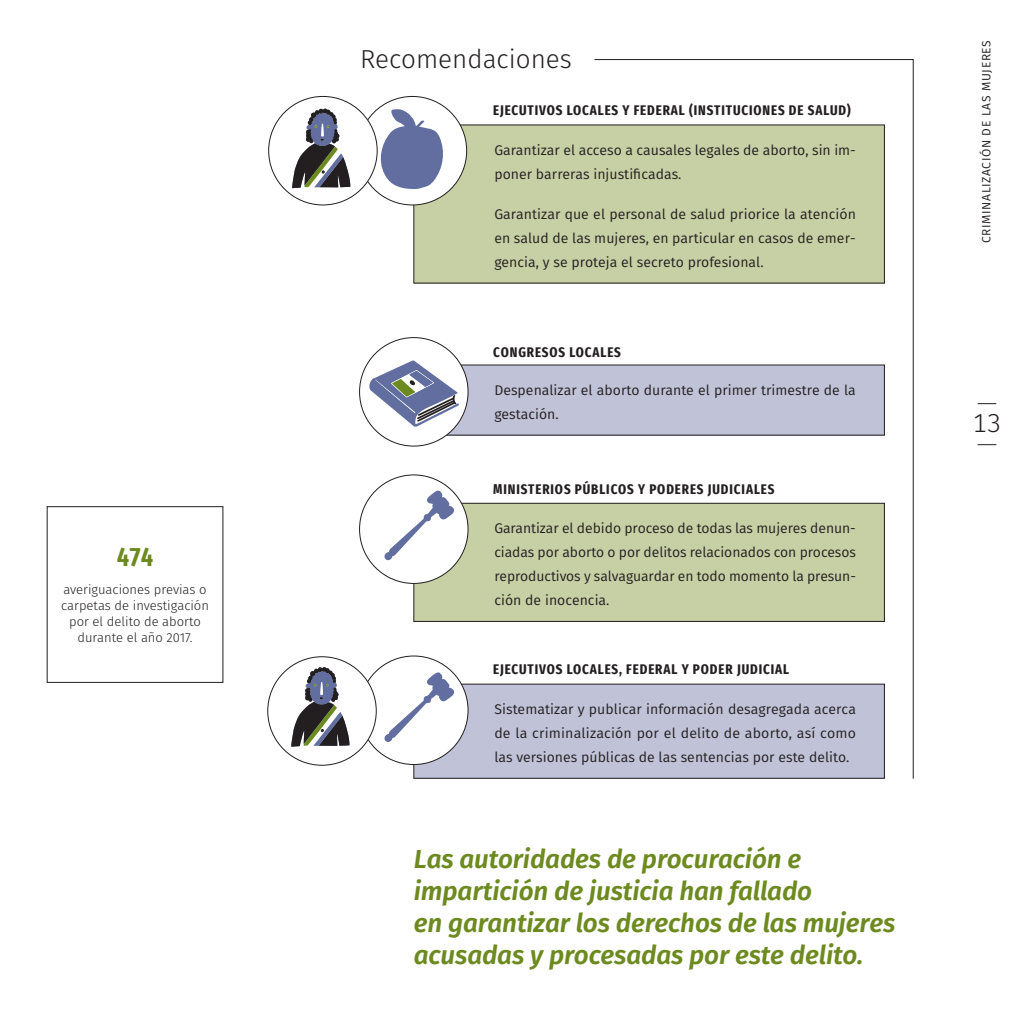
<style>
.page{position:relative;width:1021px;height:1021px;background:#fff}
.page>*{position:absolute;margin:0;border:0;box-sizing:border-box;transform-origin:0 0}
.t1{font:italic 600 26px/32px "Fira Sans";letter-spacing:-.005em;color:#6c8a1f}
.t2{font:300 26px "Fira Sans";color:#231f20}
.t3{font:700 extra-condensed 26px "Fira Sans";color:#6c8a1f}
.t4{font:14px/24px "Fira Sans";letter-spacing:.005em;color:#231f20;text-align:justify}
.t5{font:700 extra-condensed 14px "Fira Sans";letter-spacing:.065em;color:#231f20}
.t6{font:300 13px/16px "Fira Sans";color:#231f20;text-align:center}
.t7{font:12px "Fira Sans";letter-spacing:.055em;color:#231f20}
</style>
<div class="page">
<svg style="left:977px;top:403px;width:19px;height:1px"></svg>
<svg style="left:977px;top:444px;width:19px;height:1px"></svg>
<div style="left:414px;top:125px;width:470px;height:158px;background:#c7cfa5"></div>
<div style="left:414px;top:365px;width:470px;height:70px;background:#c0c2d7"></div>
<div style="left:414px;top:684px;width:470px;height:94px;background:#c0c2d7"></div>
<div style="left:414px;top:503px;width:470px;height:118px;background:#c7cfa5"></div>
<div style="left:359px;top:337px;width:109px;height:109px;background:#fff;border-radius:50%"></div>
<div style="left:359px;top:656px;width:109px;height:108px;background:#fff;border-radius:50%"></div>
<div style="left:359px;top:475px;width:109px;height:108px;background:#fff;border-radius:50%"></div>
<div style="left:47px;top:506px;width:176px;height:177px;border:1px solid #231f20"></div>
<svg style="left:593px;top:59px;width:321px;height:720px"></svg>
<svg style="left:369px;top:360px;width:90px;height:67px"></svg>
<div style="left:358px;top:96px;width:108px;height:109px;background:#fff;border-radius:50%"></div>
<svg style="left:377px;top:109px;width:66px;height:80px"></svg>
<svg style="left:292px;top:108px;width:58px;height:80px"></svg>
<svg style="left:291px;top:666px;width:58px;height:80px"></svg>
<svg style="left:384px;top:490px;width:70px;height:70px"></svg>
<svg style="left:384px;top:672px;width:70px;height:70px"></svg>
<h1 class="t3" style="left:117px;top:542px;width:37px">474</h1>
<p class="t6" style="left:61px;top:581px;width:149px">averiguaciones previas o carpetas de investigación por el delito de aborto durante el año 2017.</p>
<h1 class="t2" style="left:360px;top:41px;width:213px">Recomendaciones</h1>
<p class="t5" style="left:493px;top:101px;width:359px">EJECUTIVOS LOCALES Y FEDERAL (INSTITUCIONES DE SALUD)</p>
<p class="t4" style="left:494px;top:137px;width:363px">Garantizar el acceso a causales legales de aborto, sin im&shy;poner barreras injustificadas.</p>
<p class="t4" style="left:494px;top:201px;width:363px">Garantizar que el personal de salud priorice la atención en salud de las mujeres, en particular en casos de emer&shy;gencia, y se proteja el secreto profesional.</p>
<p class="t5" style="left:493px;top:344px;width:129px">CONGRESOS LOCALES</p>
<p class="t4" style="left:494px;top:377px;width:363px">Despenalizar el aborto durante el primer trimestre de la gestación.</p>
<p class="t5" style="left:493px;top:480px;width:282px">MINISTERIOS PÚBLICOS Y PODERES JUDICIALES</p>
<p class="t4" style="left:494px;top:515px;width:363px">Garantizar el debido proceso de todas las mujeres denun&shy;ciadas por aborto o por delitos relacionados con procesos reproductivos y salvaguardar en todo momento la presun&shy;ción de inocencia.</p>
<p class="t5" style="left:493px;top:661px;width:297px">EJECUTIVOS LOCALES, FEDERAL Y PODER JUDICIAL</p>
<p class="t4" style="left:494px;top:696px;width:363px">Sistematizar y publicar información desagregada acerca de la criminalización por el delito de aborto, así como las versiones públicas de las sentencias por este delito.</p>
<h1 class="t1" style="left:414px;top:841px;width:483px">Las autoridades de procuración e impartición de justicia han fallado<br>en garantizar los derechos de las mujeres acusadas y procesadas por este delito.</h1>
<p class="t7" style="left:977px;top:243px;width:205px;rotate:-90deg">CRIMINALIZACIÓN DE LAS MUJERES</p>
<h1 class="t2" style="left:972px;top:404px;width:30px">13</h1>
</div>
